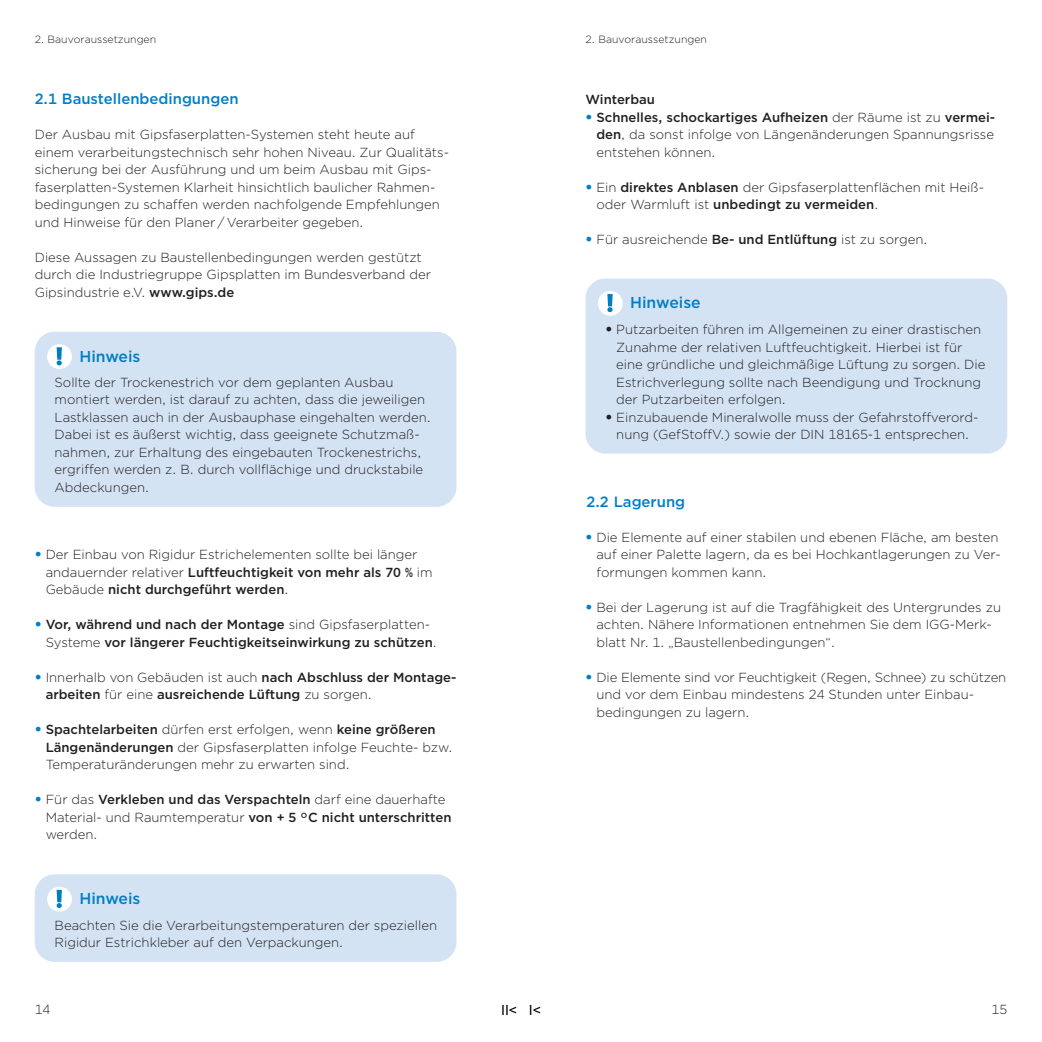
<style>
.page{position:relative;width:1042px;height:1042px;background:#fff}
.page>*{position:absolute;margin:0;border:0;box-sizing:border-box;transform-origin:0 0}
.t1{font:500 15.75px "Gotham";color:#007ec5}
._02_Subline_GothamMe{font:500 14.88px "Gotham";color:#007ec5}
.t2{font:14px "Arial";color:#000}
._06_Copy_Gotham_Ligh{font:300 13.12px/17.5px "Gotham";color:#231f20}
._06_Copy_Gotham_Ligh-2{font:500 13.12px/17.5px "Gotham";color:#231f20}
._06-2_Copy_Gotham_Me{font:500 13.12px "Gotham";color:#231f20}
._01_Kopf_GothamMediu{font:300 10.5px "Gotham";color:#231f20}
.s1{font-weight:500}
.s2{font-weight:900;font-size:14px;color:#007ec5}
.s3{font-weight:300}
.s4{font-weight:900;font-size:14px}
</style>
<div class="page">
<div style="left:585px;top:278px;width:422px;height:175px;background:#d4e3f4;border-radius:20px"></div>
<div style="left:598px;top:291px;width:25px;height:25px;background:#fff;border-radius:50%"></div>
<svg style="left:607px;top:294px;width:6px;height:18px"></svg>
<div style="left:35px;top:332px;width:421px;height:175px;background:#d4e3f4;border-radius:20px"></div>
<div style="left:47px;top:344px;width:25px;height:25px;background:#fff;border-radius:50%"></div>
<svg style="left:57px;top:347px;width:5px;height:18px"></svg>
<div style="left:35px;top:874px;width:421px;height:88px;background:#d4e3f4;border-radius:20px"></div>
<div style="left:47px;top:887px;width:25px;height:24px;background:#fff;border-radius:50%"></div>
<svg style="left:57px;top:890px;width:5px;height:18px"></svg>
<p class="_01_Kopf_GothamMediu" style="left:35px;top:33px;width:123px">2. Bauvoraussetzungen</p>
<p class="_01_Kopf_GothamMediu" style="left:585px;top:33px;width:123px">2. Bauvoraussetzungen</p>
<p class="_02_Subline_GothamMe" style="left:35px;top:89px;width:205px">2.1 Baustellenbedingungen</p>
<p class="_06_Copy_Gotham_Ligh" style="left:35px;top:125px;width:413px">Der Ausbau mit Gipsfaserplatten-Systemen steht heute auf einem verarbeitungstechnisch sehr hohen Niveau. Zur Qualitäts-- sicherung bei der Ausführung und um beim Ausbau mit Gips&shy;faserplatten-Systemen Klarheit hinsichtlich baulicher Rahmen&shy;bedingungen zu schaffen werden nachfolgende Empfehlungen und Hinweise für den Planer / Verarbeiter gegeben.</p>
<p class="_06_Copy_Gotham_Ligh" style="left:35px;top:248px;width:398px">Diese Aussagen zu Baustellenbedingungen werden gestützt durch die Industriegruppe Gipsplatten im Bundesverband der<br>Gipsindustrie e.V. <span class="s1">www.gips.de</span></p>
<p class="t1" style="left:79px;top:346px;width:63px">Hinweis</p>
<p class="_06_Copy_Gotham_Ligh" style="left:55px;top:373px;width:377px">Sollte der Trockenestrich vor dem geplanten Ausbau montiert werden, ist darauf zu achten, dass die jeweiligen Lastklassen auch in der Ausbauphase eingehalten werden.<br>Dabei ist es äußerst wichtig, dass geeignete Schutzmaß&shy;nahmen, zur Erhaltung des eingebauten Trockenestrichs, ergriffen werden z. B. durch vollflächige und druckstabile Abdeckungen.</p>
<p class="_06_Copy_Gotham_Ligh" style="left:46px;top:545px;width:388px;text-indent:-11px"><span class="s2">•</span> Der Einbau von Rigidur Estrichelementen sollte bei länger andauernder relativer <span class="s1">Luftfeuchtigkeit von mehr als 70 %</span> im<br>Gebäude <span class="s1">nicht durchgeführt werden</span>.</p>
<p class="_06_Copy_Gotham_Ligh-2" style="left:46px;top:616px;width:393px;text-indent:-11px"><span class="s2">•</span> Vor, während und nach der Montage <span class="s3">sind Gipsfaserplatten-<br>Systeme</span> vor längerer Feuchtigkeitseinwirkung zu schützen<span class="s3">.</span></p>
<p class="_06_Copy_Gotham_Ligh-2" style="left:46px;top:668px;width:411px;text-indent:-11px"><span class="s2">•</span> <span class="s3">Innerhalb von Gebäuden ist auch</span> nach Abschluss der Montage&shy;arbeiten <span class="s3">für eine</span> ausreichende Lüftung <span class="s3">zu sorgen.</span></p>
<p class="_06_Copy_Gotham_Ligh" style="left:46px;top:720px;width:408px;text-indent:-11px"><span class="s2">•</span> <span class="s1">Spachtelarbeiten</span> dürfen erst erfolgen, wenn <span class="s1">keine größeren<br>Längenänderungen</span> der Gipsfaserplatten infolge Feuchte- bzw.<br>Temperaturänderungen mehr zu erwarten sind.</p>
<p class="_06_Copy_Gotham_Ligh" style="left:46px;top:790px;width:407px;text-indent:-11px"><span class="s2">•</span> Für das <span class="s1">Verkleben und das Verspachteln</span> darf eine dauerhafte<br>Material- und Raumtemperatur <span class="s1">von + 5 °C nicht unterschritten </span>werden.</p>
<p class="t1" style="left:79px;top:888px;width:63px">Hinweis</p>
<p class="_06_Copy_Gotham_Ligh" style="left:55px;top:916px;width:384px">Beachten Sie die Verarbeitungstemperaturen der speziellen<br>Rigidur Estrichkleber auf den Verpackungen.</p>
<p class="_06-2_Copy_Gotham_Me" style="left:585px;top:91px;width:71px">Winterbau</p>
<p class="_06_Copy_Gotham_Ligh" style="left:596px;top:108px;width:400px;text-align:justify;text-indent:-11px"><span class="s2">•</span> <span class="s1">Schnelles, schockartiges Aufheizen</span> der Räume ist zu <span class="s1">vermei&shy;den</span>, da sonst infolge von Längenänderungen Spannungsrisse entstehen können.</p>
<p class="_06_Copy_Gotham_Ligh" style="left:596px;top:178px;width:389px;text-indent:-11px"><span class="s2">•</span> Ein <span class="s1">direktes Anblasen</span> der Gipsfaserplattenflächen mit Heiß&shy;oder Warmluft ist <span class="s1">unbedingt zu vermeiden</span>.</p>
<p class="_06_Copy_Gotham_Ligh" style="left:585px;top:230px;width:343px"><span class="s2">•</span> Für ausreichende <span class="s1">Be- und Entlüftung</span> ist zu sorgen.</p>
<p class="t1" style="left:630px;top:292px;width:72px">Hinweise</p>
<p class="_06_Copy_Gotham_Ligh" style="left:616px;top:321px;width:371px;text-indent:-11px"><span class="s4">•</span> Putzarbeiten führen im Allgemeinen zu einer drastischen Zunahme der relativen Luftfeuchtigkeit. Hierbei ist für eine gründliche und gleichmäßige Lüftung zu sorgen. Die Estrichverlegung sollte nach Beendigung und Trocknung der Putzarbeiten erfolgen.</p>
<p class="_06_Copy_Gotham_Ligh" style="left:605px;top:408px;width:374px;text-align:center"><span class="s4">•</span> Einzubauende Mineralwolle muss der Gefahrstoffverord&shy;nung (GefStoffV.) sowie der DIN 18165-1 entsprechen.</p>
<p class="_02_Subline_GothamMe" style="left:586px;top:492px;width:100px">2.2 Lagerung</p>
<p class="_06_Copy_Gotham_Ligh" style="left:596px;top:528px;width:406px;text-indent:-11px"><span class="s2">•</span> Die Elemente auf einer stabilen und ebenen Fläche, am besten auf einer Palette lagern, da es bei Hochkantlagerungen zu Ver&shy;formungen kommen kann.</p>
<p class="_06_Copy_Gotham_Ligh" style="left:596px;top:598px;width:406px;text-indent:-11px"><span class="s2">•</span> Bei der Lagerung ist auf die Tragfähigkeit des Untergrundes zu achten. Nähere Informationen entnehmen Sie dem IGG-Merk&shy;blatt Nr. 1. „Baustellenbedingungen“.</p>
<p class="_06_Copy_Gotham_Ligh" style="left:596px;top:668px;width:411px;text-indent:-11px"><span class="s2">•</span> Die Elemente sind vor Feuchtigkeit (Regen, Schnee) zu schützen und vor dem Einbau mindestens 24 Stunden unter Einbau&shy;bedingungen zu lagern.</p>
<p class="t2" style="left:501px;top:1000px;width:41px">II&lt; I&lt;</p>
<p class="_06_Copy_Gotham_Ligh" style="left:35px;top:1000px;width:17px">14</p>
<p class="_06_Copy_Gotham_Ligh" style="left:991px;top:1000px;width:17px">15</p>
</div>
